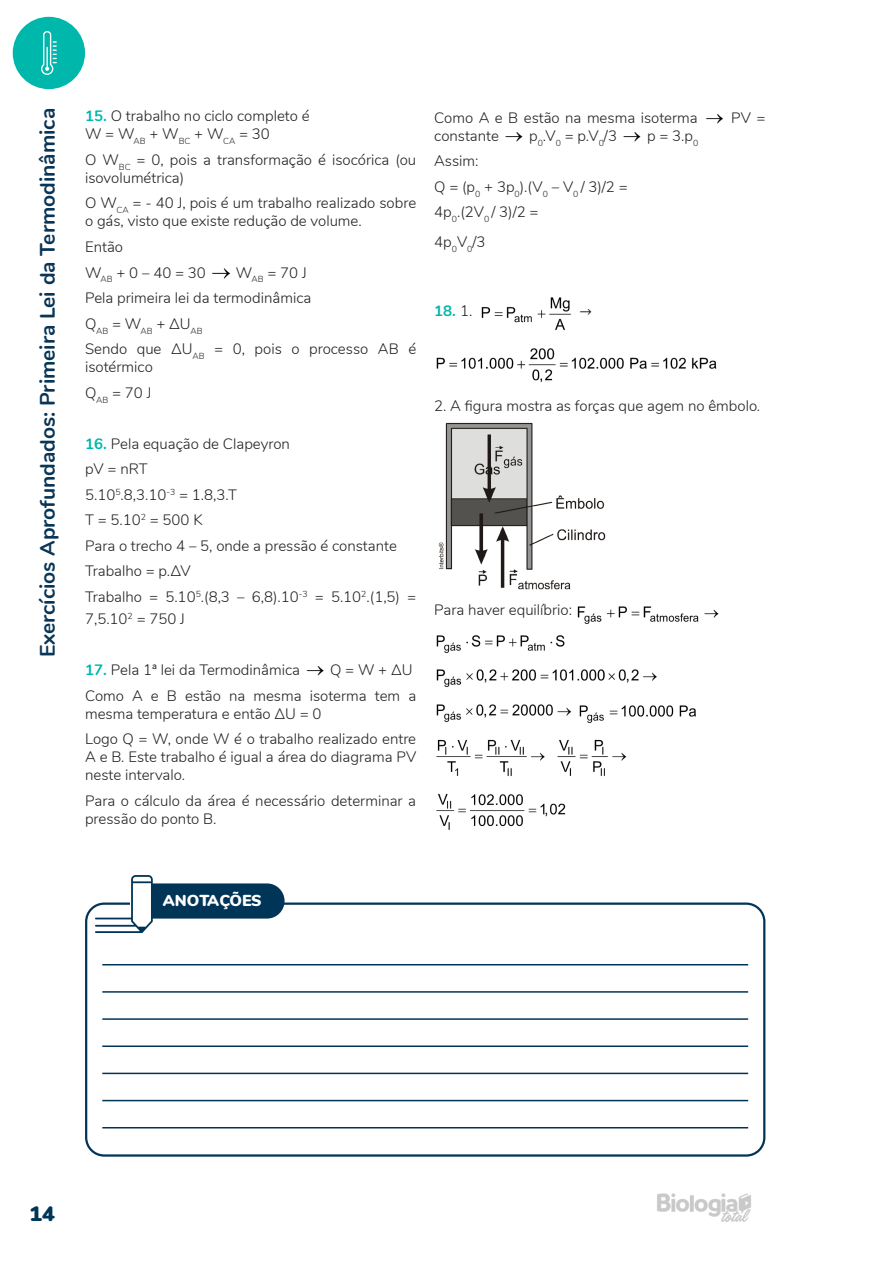
<style>
.page{position:relative;width:893px;height:1263px;background:#fff}
.page>*{position:absolute;margin:0;border:0;box-sizing:border-box;transform-origin:0 0}
.t1{font:700 21px "Nunito";color:#093556}
.t2{font:900 21px "Nunito";color:#003558}
.t3{font:900 15.9px "Nunito";color:#fff}
.Questão_-_gabarito{font:300 15px/18px "Nunito";color:#231f20}
.t4{font:700 15px "Nunito";color:#00b7ac}
.t5{font:15px "Cambria Math";color:#231f20}
.s1{font-weight:700;color:#00b7ac}
.s2{font-weight:300;color:#231f20}
</style>
<div class="page">
<img style="left:657px;top:1193px;width:94px;height:29px">
<div style="left:13px;top:17px;width:72px;height:72px;background:#00b7ac;border-radius:50%"></div>
<svg style="left:41px;top:31px;width:16px;height:44px"></svg>
<img style="left:212px;top:268px;width:18px;height:11px">
<img style="left:481px;top:297px;width:90px;height:33px">
<img style="left:436px;top:348px;width:281px;height:35px">
<img style="left:438px;top:422px;width:168px;height:168px">
<img style="left:577px;top:606px;width:142px;height:18px">
<img style="left:436px;top:635px;width:129px;height:18px">
<img style="left:436px;top:669px;width:221px;height:18px">
<img style="left:436px;top:704px;width:136px;height:18px">
<img style="left:579px;top:705px;width:117px;height:18px">
<img style="left:436px;top:739px;width:109px;height:37px">
<img style="left:557px;top:739px;width:70px;height:37px">
<img style="left:436px;top:793px;width:130px;height:37px">
<div style="left:85px;top:902px;width:680px;height:255px;border:2px solid #003558;border-radius:18px"></div>
<svg style="left:95px;top:875px;width:190px;height:58px"></svg>
<hr style="left:102px;top:964px;width:646px;height:1px;background:#003558">
<hr style="left:102px;top:991px;width:646px;height:2px;background:#003558">
<hr style="left:102px;top:1018px;width:646px;height:2px;background:#003558">
<hr style="left:102px;top:1045px;width:646px;height:2px;background:#003558">
<hr style="left:102px;top:1073px;width:646px;height:1px;background:#003558">
<hr style="left:102px;top:1100px;width:646px;height:1px;background:#003558">
<hr style="left:102px;top:1127px;width:646px;height:1px;background:#003558">
<h1 class="t1" style="left:32px;top:657px;width:551px;rotate:-90deg">Exercícios Aprofundados: Primeira Lei da Termodinâmica</h1>
<p class="Questão_-_gabarito" style="left:85px;top:106px;width:226px"><span class="s1">15.</span> O trabalho no ciclo completo é<br>W = W<sub>AB</sub> + W<sub>BC</sub> + W<sub>CA</sub> = 30</p>
<p class="Questão_-_gabarito" style="left:85px;top:150px;width:333px">O W<sub>BC</sub> = 0, pois a transformação é isocórica (ou isovolumétrica)</p>
<p class="Questão_-_gabarito" style="left:85px;top:193px;width:333px">O W<sub>CA</sub> = - 40 J, pois é um trabalho realizado sobre o gás, visto que existe redução de volume.</p>
<p class="Questão_-_gabarito" style="left:85px;top:237px;width:40px">Então</p>
<p class="Questão_-_gabarito" style="left:85px;top:262px;width:122px">W<sub>AB</sub> + 0 – 40 = 30</p>
<p class="Questão_-_gabarito" style="left:236px;top:262px;width:72px">W<sub>AB</sub> = 70 J</p>
<p class="Questão_-_gabarito" style="left:85px;top:288px;width:228px">Pela primeira lei da termodinâmica</p>
<p class="Questão_-_gabarito" style="left:85px;top:313px;width:119px">Q<sub>AB</sub> = W<sub>AB</sub> + ΔU<sub>AB</sub></p>
<p class="Questão_-_gabarito" style="left:85px;top:339px;width:333px">Sendo que ΔU<sub>AB</sub> = 0, pois o processo AB é isotérmico</p>
<p class="Questão_-_gabarito" style="left:85px;top:382px;width:68px">Q<sub>AB</sub> = 70 J</p>
<p class="Questão_-_gabarito" style="left:85px;top:433px;width:206px"><span class="s1">16.</span> Pela equação de Clapeyron</p>
<p class="Questão_-_gabarito" style="left:85px;top:459px;width:64px">pV = nRT</p>
<p class="Questão_-_gabarito" style="left:85px;top:484px;width:153px">5.10<sup>5</sup>.8,3.10<sup>-3</sup> = 1.8,3.T</p>
<p class="Questão_-_gabarito" style="left:85px;top:510px;width:119px">T = 5.10<sup>2</sup> = 500 K</p>
<p class="Questão_-_gabarito" style="left:85px;top:535px;width:313px">Para o trecho 4 – 5, onde a pressão é constante</p>
<p class="Questão_-_gabarito" style="left:85px;top:561px;width:107px">Trabalho = p.ΔV</p>
<p class="Questão_-_gabarito" style="left:85px;top:584px;width:333px;line-height:22.5px">Trabalho = 5.10<sup>5</sup>.(8,3 – 6,8).10<sup>-3</sup> = 5.10<sup>2</sup>.(1,5) =<br>7,5.10<sup>2</sup> = 750 J</p>
<p class="Questão_-_gabarito" style="left:85px;top:660px;width:217px"><span class="s1">17.</span> Pela 1ª lei da Termodinâmica</p>
<p class="Questão_-_gabarito" style="left:330px;top:660px;width:84px">Q = W + ΔU</p>
<p class="Questão_-_gabarito" style="left:85px;top:685px;width:333px">Como A e B estão na mesma isoterma tem a mesma temperatura e então ΔU = 0</p>
<p class="Questão_-_gabarito" style="left:85px;top:729px;width:333px;text-align:justify">Logo Q = W, onde W é o trabalho realizado entre A e B. Este trabalho é igual a área do diagrama PV neste intervalo.</p>
<p class="Questão_-_gabarito" style="left:85px;top:790px;width:333px">Para o cálculo da área é necessário determinar a pressão do ponto B.</p>
<p class="Questão_-_gabarito" style="left:434px;top:108px;width:265px">Como A e B estão na mesma isoterma</p>
<p class="Questão_-_gabarito" style="left:731px;top:108px;width:36px">PV =</p>
<p class="Questão_-_gabarito" style="left:434px;top:126px;width:66px">constante</p>
<p class="Questão_-_gabarito" style="left:529px;top:126px;width:89px">p<sub>0</sub>.V<sub>0</sub> = p.V<sub>0</sub>/3</p>
<p class="Questão_-_gabarito" style="left:647px;top:126px;width:53px">p = 3.p<sub>0</sub></p>
<p class="Questão_-_gabarito" style="left:434px;top:151px;width:46px">Assim:</p>
<p class="Questão_-_gabarito" style="left:434px;top:177px;width:195px">Q = (p<sub>0</sub> + 3p<sub>0</sub>).(V<sub>0</sub> – V<sub>0</sub> / 3)/2 =</p>
<p class="Questão_-_gabarito" style="left:434px;top:202px;width:106px">4p<sub>0</sub>.(2V<sub>0</sub> / 3)/2 =</p>
<p class="Questão_-_gabarito" style="left:434px;top:232px;width:53px">4p<sub>0</sub>V<sub>0</sub>/3</p>
<p class="t4" style="left:434px;top:300px;width:40px">18. <span class="s2">1.</span></p>
<p class="t5" style="left:580px;top:302px;width:14px">→</p>
<p class="Questão_-_gabarito" style="left:434px;top:396px;width:327px">2. A figura mostra as forças que agem no êmbolo.</p>
<p class="Questão_-_gabarito" style="left:434px;top:600px;width:139px">Para haver equilíbrio:</p>
<p class="t3" style="left:163px;top:888px;width:100px">ANOTAÇÕES</p>
<h1 class="t2" style="left:29px;top:1198px;width:27px">14</h1>
</div>
